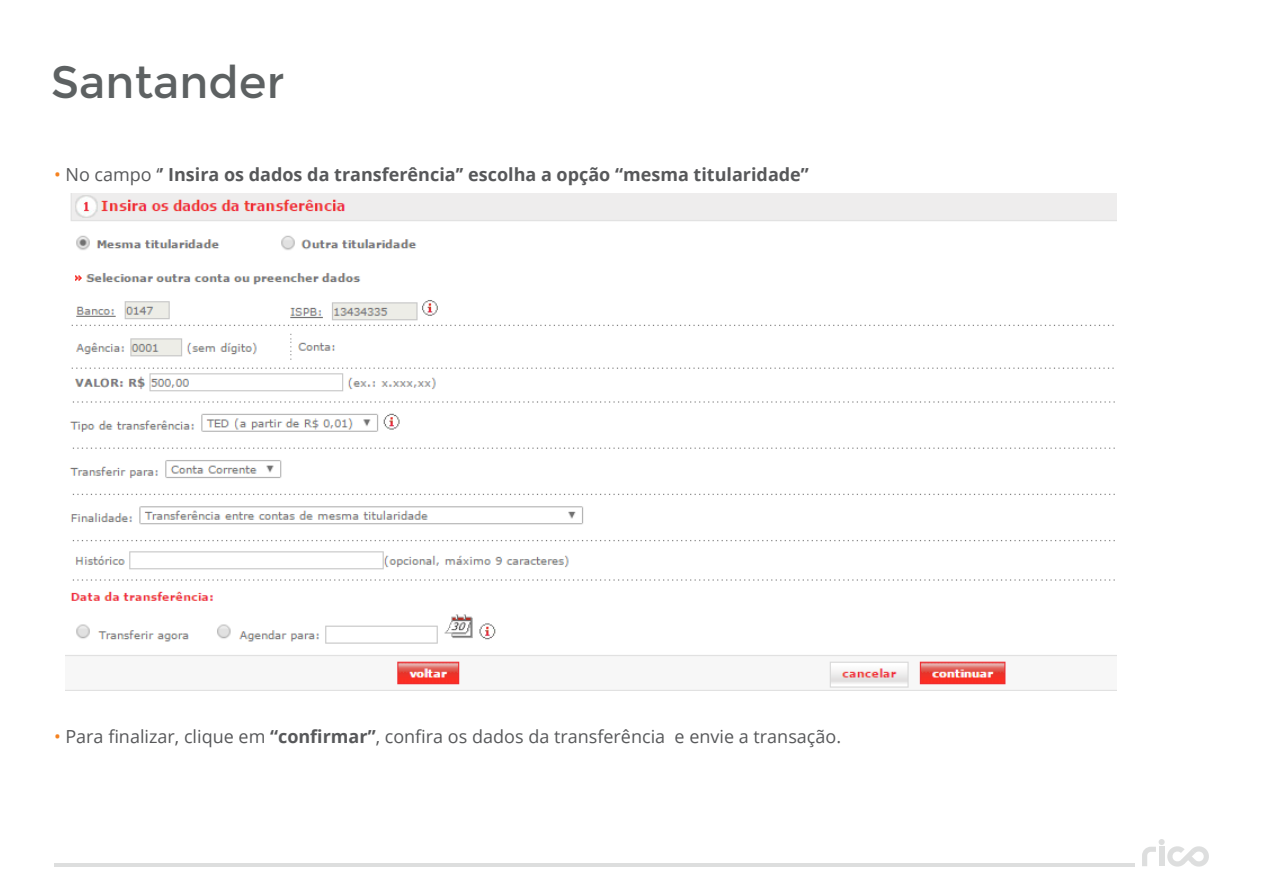
<style>
.page{position:relative;width:1263px;height:893px;background:#fff}
.page>*{position:absolute;margin:0;border:0;box-sizing:border-box;transform-origin:0 0}
.t1{font:45px "Montserrat";color:#5d6162}
.t2{font:18px "Open Sans";color:#57585a}
.t3{font:700 18px "Open Sans";color:#57585a}
.s1{font-weight:400;color:#f58220}
.s2{font-weight:400}
.s3{color:#f58220}
.s4{font-weight:700}
</style>
<div class="page">
<div style="left:1158px;top:839px;width:7px;height:6px;background:#dddede;border-radius:50%"></div>
<div style="left:1159px;top:847px;width:5px;height:19px;background:#dddede"></div>
<svg style="left:1142px;top:847px;width:14px;height:19px"></svg>
<svg style="left:1167px;top:846px;width:42px;height:21px"></svg>
<hr style="left:54px;top:864px;width:1080px;height:3px;background:#babcbc">
<img style="left:66px;top:194px;width:1051px;height:497px">
<p class="t1" style="left:51px;top:56px;width:235px">Santander</p>
<p class="t3" style="left:54px;top:162px;width:756px"><span class="s1">•</span> <span class="s2">No campo ‘</span>’ Insira os dados da transferência’’ escolha a opção “mesma titularidade”</p>
<p class="t2" style="left:54px;top:724px;width:789px"><span class="s3">•</span> Para finalizar, clique em <span class="s4">“confirmar”</span>, confira os dados da transferência e envie a transação.</p>
</div>
